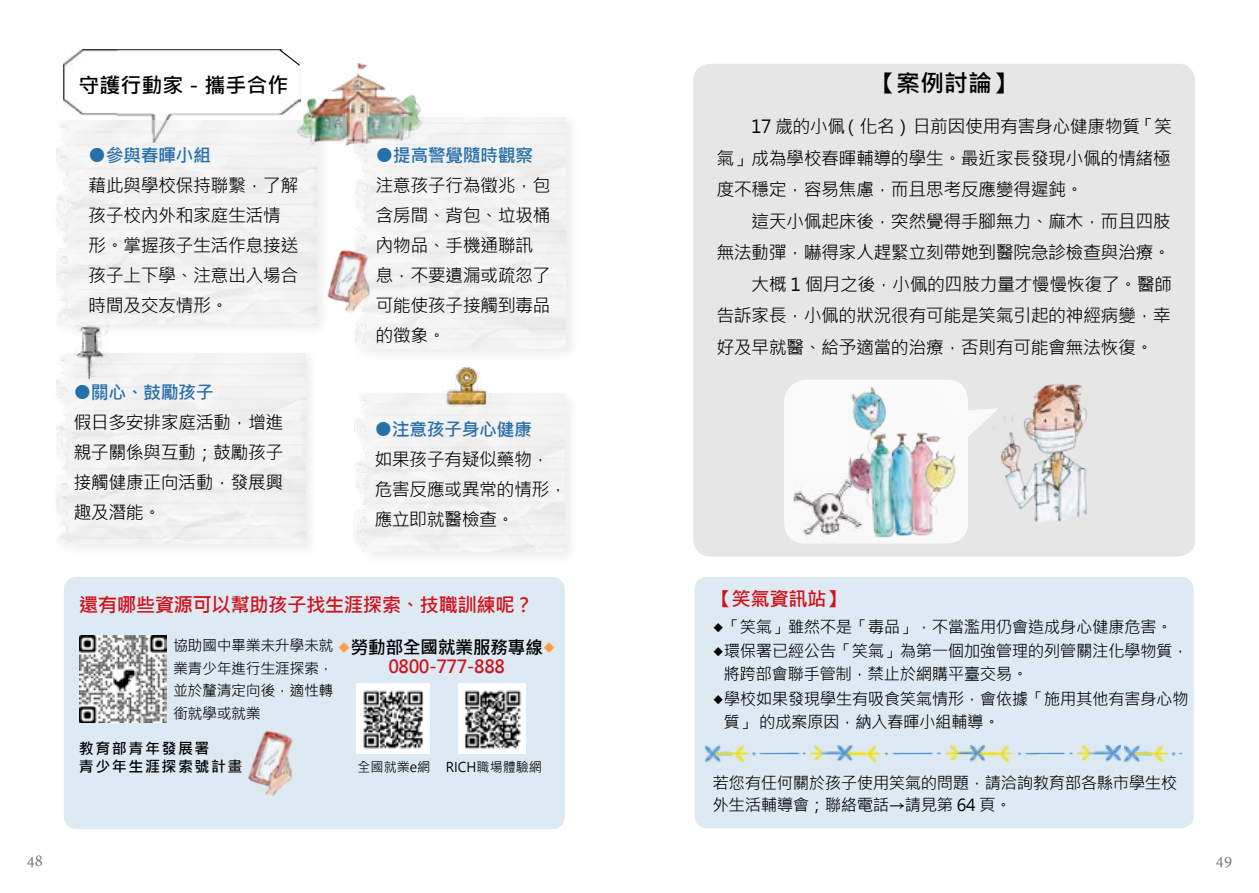
<style>
.page{position:relative;width:1259px;height:893px;background:#fff}
.page>*{position:absolute;margin:0;border:0;box-sizing:border-box;transform-origin:0 0}
.t1{font:700 24px "Microsoft Jheng Hei";color:#000}
.t2{font:700 21px "Microsoft Jheng Hei";color:#000}
.t3{font:700 19.5px "Microsoft Jheng Hei";letter-spacing:-.03em;color:#d0121b}
.t4{font:18px/30px "Microsoft Jheng Hei";letter-spacing:-.03em;color:#000}
.t5{font:700 18px "Microsoft Jheng Hei";letter-spacing:-.03em;color:#276fa9}
.t6{font:700 18px/18.8px "Microsoft Jheng Hei";letter-spacing:-.03em;color:#d0121b;text-align:center}
.t7{font:18px "Adobe Devanagari";color:#767171}
.t8{font:16.5px/22.5px "Microsoft Jheng Hei";letter-spacing:-.03em;color:#000}
.t9{font:15px/22.5px "Microsoft Jheng Hei";letter-spacing:-.03em;color:#000;text-align:justify}
.t10{font:700 15px/18px "Microsoft Jheng Hei";letter-spacing:.1em;color:#000}
.t11{font:13.5px "Microsoft Jheng Hei";color:#000}
.s1{font-size:19.5px}
.s2{font-size:22.5px;color:#fc9f4c}
.s3{color:#000}
</style>
<div class="page">
<div style="left:64px;top:577px;width:501px;height:252px;background:#ddeaf3;border-radius:13px"></div>
<img style="left:79px;top:636px;width:87px;height:87px">
<img style="left:458px;top:683px;width:68px;height:71px">
<img style="left:356px;top:684px;width:73px;height:70px">
<img style="left:248px;top:730px;width:45px;height:67px">
<div style="left:694px;top:577px;width:499px;height:251px;background:#ddeaf3;border-radius:13px"></div>
<div style="left:693px;top:64px;width:502px;height:492px;background:#e6e6e6;border-radius:17px"></div>
<img style="left:64px;top:50px;width:230px;height:66px">
<img style="left:1010px;top:384px;width:77px;height:138px">
<div style="left:53px;top:116px;width:276px;height:221px;background:#fbfbfb"></div>
<div style="left:57px;top:120px;width:260px;height:204px;background:#f2f2f2"></div>
<div style="left:53px;top:349px;width:265px;height:207px;background:#f2f2f2"></div>
<div style="left:352px;top:114px;width:226px;height:247px;background:#f2f2f2"></div>
<div style="left:352px;top:390px;width:225px;height:174px;background:#f2f2f2"></div>
<img style="left:73px;top:322px;width:36px;height:62px">
<img style="left:441px;top:366px;width:53px;height:46px">
<img style="left:294px;top:63px;width:139px;height:96px">
<img style="left:306px;top:230px;width:83px;height:91px">
<svg style="left:784px;top:380px;width:214px;height:164px"></svg>
<img style="left:845px;top:384px;width:115px;height:154px">
<img style="left:793px;top:473px;width:90px;height:69px">
<svg style="left:279px;top:49px;width:22px;height:18px"></svg>
<img style="left:705px;top:745px;width:416px;height:16px">
<img style="left:1124px;top:745px;width:57px;height:16px">
<p class="t2" style="left:79px;top:72px;width:211px">守護行動家－攜手合作</p>
<h1 class="t1" style="left:872px;top:69px;width:145px">【案例討論】</h1>
<p class="t4" style="left:716px;top:111px;width:457px;line-height:31.5px">　　17 歲的小佩（化名） 日前因使用有害身心健康物質「笑氣」成為學校春暉輔導的學生。最近家長發現小佩的情緒極度不穩定，容易焦慮，而且思考反應變得遲鈍。<br>　　這天小佩起床後，突然覺得手腳無力、麻木，而且四肢無法動彈，嚇得家人趕緊立刻帶她到醫院急診檢查與治療。　　大概 1 個月之後，小佩的四肢力量才慢慢恢復了。醫師告訴家長，小佩的狀況很有可能是笑氣引起的神經病變，幸好及早就醫、給予適當的治療，否則有可能會無法恢復。</p>
<p class="t5" style="left:88px;top:144px;width:124px">●參與春暉小組</p>
<p class="t4" style="left:88px;top:170px;width:212px">藉此與學校保持聯繫，了解孩子校內外和家庭生活情形。掌握孩子生活作息接送孩子上下學、注意出入場合時間及交友情形。</p>
<p class="t5" style="left:375px;top:144px;width:159px">●提高警覺隨時觀察</p>
<p class="t4" style="left:375px;top:170px;width:177px">注意孩子行為徵兆，包含房間、背包、垃圾桶內物品、手機通聯訊息，不要遺漏或疏忽了可能使孩子接觸到毒品的徴象。</p>
<p class="t5" style="left:73px;top:382px;width:142px">●關心、鼓勵孩子</p>
<p class="t4" style="left:73px;top:408px;width:212px;text-align:justify">假日多安排家庭活動，增進親子關係與互動；鼓勵孩子接觸健康正向活動，發展興趣及潛能。</p>
<p class="t5" style="left:374px;top:418px;width:159px">●注意孩子身心健康</p>
<p class="t4" style="left:374px;top:445px;width:194px">如果孩子有疑似藥物，危害反應或異常的情形，應立即就醫檢查。</p>
<p class="t3" style="left:79px;top:593px;width:456px">還有哪些資源可以幫助孩子找生涯探索、技職訓練呢？</p>
<p class="t3" style="left:712px;top:587px;width:134px">【笑氣資訊站】</p>
<p class="t8" style="left:712px;top:616px;width:461px"><span class="s1">◆</span>「笑氣」雖然不是「毒品」，不當濫用仍會造成身心健康危害。</p>
<p class="t8" style="left:723px;top:640px;width:466px;text-indent:-11px"><span class="s1">◆</span>環保署已經公告「笑氣」為第一個加強管理的列管關注化學物質，將跨部會聯手管制，禁止於網購平臺交易。</p>
<p class="t8" style="left:723px;top:688px;width:466px;text-indent:-11px"><span class="s1">◆</span>學校如果發現學生有吸食笑氣情形，會依據「施用其他有害身心物質」 的成案原因，納入春暉小組輔導。</p>
<p class="t9" style="left:173px;top:634px;width:162px">協助國中畢業未升學未就業青少年進行生涯探索，並於釐清定向後，適性轉銜就學或就業</p>
<p class="t10" style="left:79px;top:740px;width:165px">教育部青年發展署<br>青少年生涯探索號計畫</p>
<p class="t6" style="left:337px;top:638px;width:220px"><span class="s2">◆</span><span class="s3">勞動部全國就業服務專線</span><span class="s2">◆<br></span>0800-777-888</p>
<p class="t11" style="left:357px;top:758px;width:186px">全國就業e網 RICH職場體驗網</p>
<p class="t8" style="left:712px;top:772px;width:466px">若您有任何關於孩子使用笑氣的問題，請洽詢教育部各縣市學生校外生活輔導會；聯絡電話→請見第 64 頁。</p>
<p class="t7" style="left:27px;top:851px;width:18px">48</p>
<p class="t7" style="left:1215px;top:851px;width:18px">49</p>
</div>
